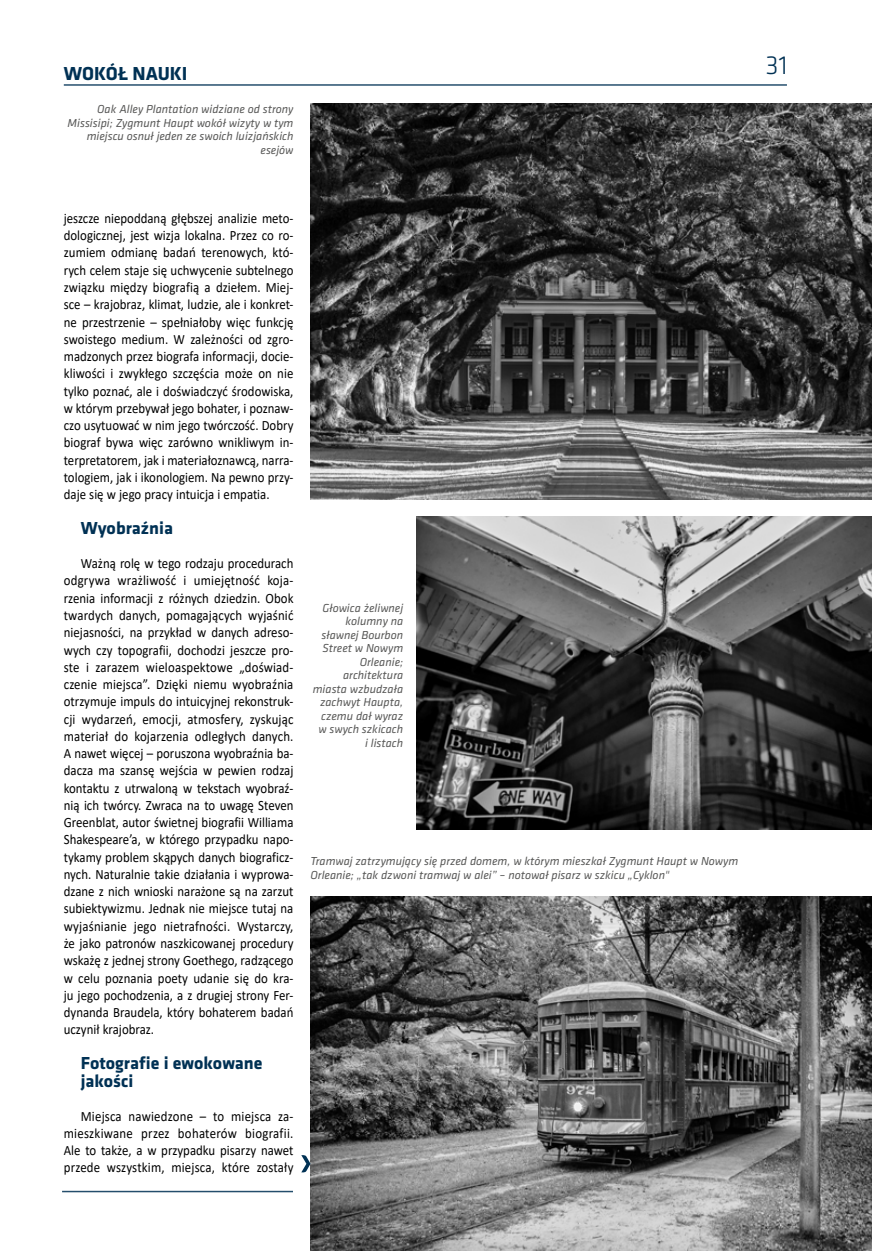
<style>
.page{position:relative;width:872px;height:1251px;background:#fff}
.page>*{position:absolute;margin:0;border:0;box-sizing:border-box;transform-origin:0 0}
.t1{font:300 27px "Klavika";color:#003154}
.t2{font:700 19.5px "Klavika";color:#003154}
.t3{font:700 18px/18px "Klavika";color:#003154}
.t4{font:14.25px/17.2px "Calibri";color:#000;text-align:justify;scale:.9 1}
.t5{font:italic 12px/13.5px "Klavika";color:#575756;text-align:right}
</style>
<div class="page">
<hr style="left:64px;top:84px;width:723px;height:2px;background:#003154">
<hr style="left:62px;top:1190px;width:723px;height:1px;background:#003154">
<div style="left:293px;top:1085px;width:17px;height:121px;background:#fff"></div>
<img style="left:310px;top:103px;width:562px;height:396px">
<img style="left:417px;top:516px;width:455px;height:313px">
<img style="left:310px;top:896px;width:562px;height:354px">
<svg style="left:301px;top:1155px;width:9px;height:17px"></svg>
<h2 class="t2" style="left:64px;top:59px;width:125px">WOKÓŁ NAUKI</h2>
<h1 class="t1" style="left:765px;top:49px;width:23px">31</h1>
<p class="t5" style="left:68px;top:102px;width:227px">Oak Alley Plantation widziane od strony Missisipi; Zygmunt Haupt wokół wizyty w tym miejscu osnuł jeden ze swoich luizjańskich esejów</p>
<p class="t4" style="left:64px;top:209px;width:257px">jeszcze niepoddaną głębszej analizie meto&shy;dologicznej, jest wizja lokalna. Przez co ro&shy;zumiem odmianę badań terenowych, któ&shy;rych celem staje się uchwycenie subtelnego związku między biografią a dziełem. Miej&shy;sce – krajobraz, klimat, ludzie, ale i konkret&shy;ne przestrzenie – spełniałoby więc funkcję swoistego medium. W zależności od zgro&shy;madzonych przez biografa informacji, docie&shy;kliwości i zwykłego szczęścia może on nie tylko poznać, ale i doświadczyć środowiska, w którym przebywał jego bohater, i poznaw&shy;czo usytuować w nim jego twórczość. Dobry biograf bywa więc zarówno wnikliwym in&shy;terpretatorem, jak i materiałoznawcą, narra&shy;tologiem, jak i ikonologiem. Na pewno przy&shy;daje się w jego pracy intuicja i empatia.</p>
<p class="t3" style="left:81px;top:518px;width:94px">Wyobraźnia</p>
<p class="t4" style="left:64px;top:554px;width:257px;text-indent:17px">Ważną rolę w tego rodzaju procedurach odgrywa wrażliwość i umiejętność koja&shy;rzenia informacji z różnych dziedzin. Obok twardych danych, pomagających wyjaśnić niejasności, na przykład w danych adreso&shy;wych czy topografii, dochodzi jeszcze pro&shy;ste i zarazem wieloaspektowe „doświad&shy;czenie miejsca”. Dzięki niemu wyobraźnia otrzymuje impuls do intuicyjnej rekonstruk&shy;cji wydarzeń, emocji, atmosfery, zyskując materiał do kojarzenia odległych danych.<br>A nawet więcej – poruszona wyobraźnia ba&shy;dacza ma szansę wejścia w pewien rodzaj kontaktu z utrwaloną w tekstach wyobraź&shy;nią ich twórcy. Zwraca na to uwagę Steven Greenblat, autor świetnej biografii Williama Shakespeare’a, w którego przypadku napo&shy;tykamy problem skąpych danych biograficz&shy;nych. Naturalnie takie działania i wyprowa&shy;dzane z nich wnioski narażone są na zarzut subiektywizmu. Jednak nie miejsce tutaj na wyjaśnianie jego nietrafności. Wystarczy, że jako patronów naszkicowanej procedury wskażę z jednej strony Goethego, radzącego w celu poznania poety udanie się do kra&shy;ju jego pochodzenia, a z drugiej strony Fer&shy;dynanda Braudela, który bohaterem badań uczynił krajobraz.</p>
<p class="t3" style="left:81px;top:1052px;width:183px">Fotografie i ewokowane jakości</p>
<p class="t4" style="left:64px;top:1106px;width:257px;text-indent:17px">Miejsca nawiedzone – to miejsca za&shy;mieszkiwane przez bohaterów biografii.<br>Ale to także, a w przypadku pisarzy nawet przede wszystkim, miejsca, które zostały</p>
<p class="t5" style="left:313px;top:600px;width:92px">Głowica żeliwnej kolumny na sławnej Bourbon<br>Street w Nowym<br>Orleanie; architektura miasta wzbudzała zachwyt Haupta, czemu dał wyraz w swych szkicach i listach</p>
<p class="t5" style="left:310px;top:854px;width:429px;text-align:left">Tramwaj zatrzymujący się przed domem, w którym mieszkał Zygmunt Haupt w Nowym<br>Orleanie; „tak dzwoni tramwaj w alei” – notował pisarz w szkicu „Cyklon"</p>
</div>
